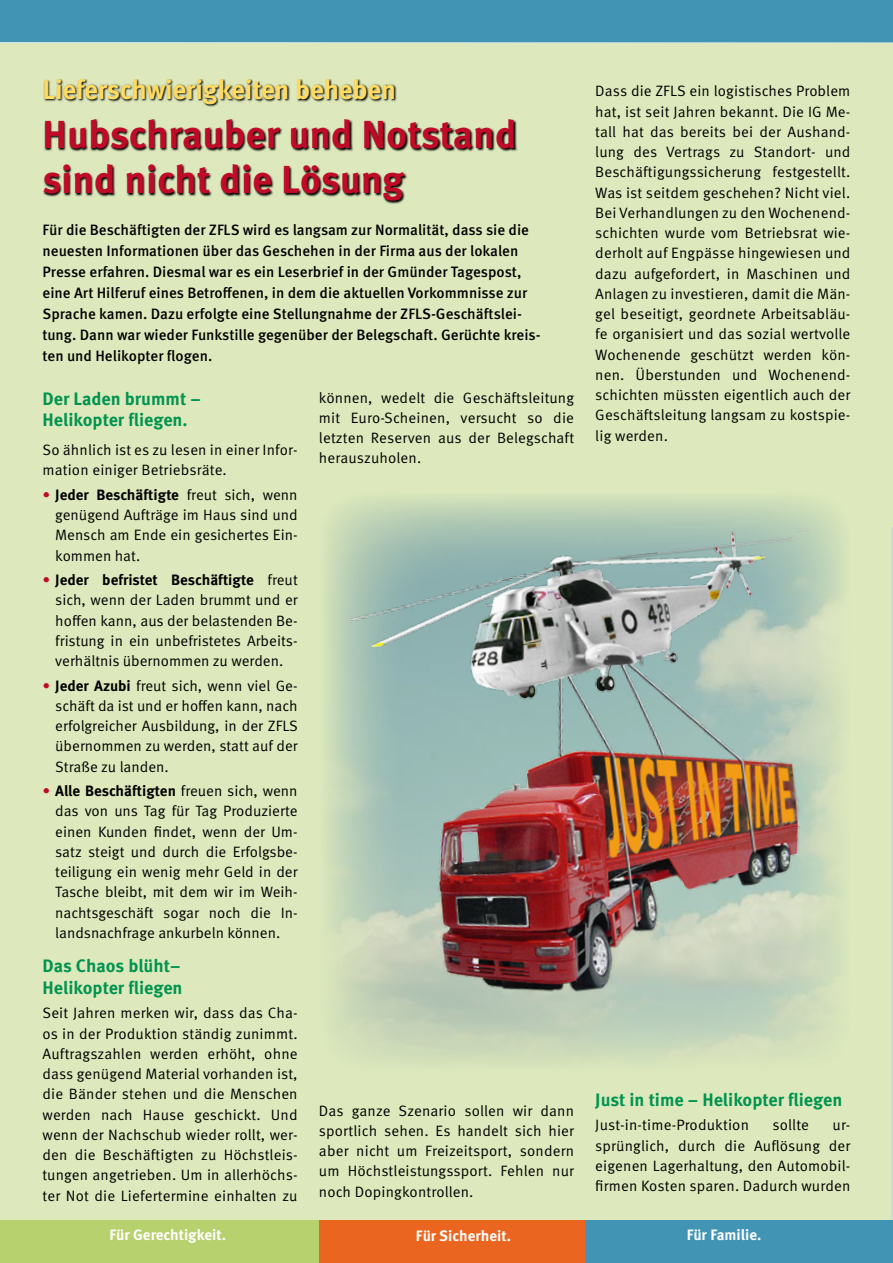
<style>
.page{position:relative;width:893px;height:1263px;background:#fff}
.page>*{position:absolute;margin:0;border:0;box-sizing:border-box;transform-origin:0 0}
.t1{font:700 39px/45px "Meta Pro";color:#bf0b28}
.t2{font:700 27px "Meta Pro";letter-spacing:-.01em;color:#ffdb62}
.t3{font:700 18px/21.6px "Meta Pro";color:#019350}
.t4{font:15px/20.2px "Meta Pro";color:#000;text-align:justify}
.t5{font:500 15px/21px "Meta Pro";color:#000}
.t6{font:700 15px "Meta Pro";color:#fff}
.s1{color:#bf0b28}
.s2{font-weight:700}
</style>
<div class="page">
<div style="left:0;top:43px;width:893px;height:1177px;background:#dde9bc"></div>
<div style="left:0;top:0;width:893px;height:43px;background:#4294b5"></div>
<hr style="left:892px;top:527px;width:1px;height:693px;background:#cad9e4">
<div style="left:318px;top:1220px;width:292px;height:43px;background:#ea651f"></div>
<div style="left:0;top:1220px;width:319px;height:43px;background:#b8d16f"></div>
<div style="left:585px;top:1220px;width:308px;height:43px;background:#4294b5"></div>
<svg style="left:43px;top:79px;width:475px;height:125px"></svg>
<img style="left:337px;top:506px;width:492px;height:562px">
<h2 class="t2" style="left:43px;top:73px;width:355px">Lieferschwierigkeiten beheben</h2>
<h1 class="t1" style="left:43px;top:113px;width:476px">Hubschrauber und Notstand sind nicht die Lösung</h1>
<p class="t5" style="left:43px;top:220px;width:500px">Für die Beschäftigten der ZFLS wird es langsam zur Normalität, dass sie die neuesten Informationen über das Geschehen in der Firma aus der lokalen Presse erfahren. Diesmal war es ein Leserbrief in der Gmünder Tagespost, eine Art Hilferuf eines Betroffenen, in dem die aktuellen Vorkommnisse zur Sprache kamen. Dazu erfolgte eine Stellungnahme der ZFLS-Geschäftslei&shy;tung. Dann war wieder Funkstille gegenüber der Belegschaft. Gerüchte kreis&shy;ten und Helikopter flogen.</p>
<p class="t3" style="left:43px;top:388px;width:160px">Der Laden brummt –<br>Helikopter fliegen.</p>
<p class="t4" style="left:43px;top:440px;width:257px">So ähnlich ist es zu lesen in einer Infor&shy;mation einiger Betriebsräte.</p>
<p class="t4" style="left:55px;top:485px;width:244px;text-indent:-13px"><span class="s1">•</span> <span class="s2">Jeder Beschäftigte</span> freut sich, wenn genügend Aufträge im Haus sind und Mensch am Ende ein gesichertes Ein&shy;kommen hat.</p>
<p class="t4" style="left:55px;top:570px;width:244px;text-align:left;text-indent:-13px"><span class="s1">•</span> <span class="s2">Jeder befristet Beschäftigte</span> freut sich, wenn der Laden brummt und er hoffen kann, aus der belastenden Be&shy;fristung in ein unbefristetes Arbeits&shy;verhältnis übernommen zu werden.</p>
<p class="t4" style="left:55px;top:675px;width:244px;text-indent:-13px"><span class="s1">•</span> <span class="s2">Jeder Azubi</span> freut sich, wenn viel Ge&shy;schäft da ist und er hoffen kann, nach erfolgreicher Ausbildung, in der ZFLS übernommen zu werden, statt auf der Straße zu landen.</p>
<p class="t4" style="left:55px;top:781px;width:244px;text-indent:-13px"><span class="s1">•</span> <span class="s2">Alle Beschäftigten</span> freuen sich, wenn das von uns Tag für Tag Produzierte einen Kunden findet, wenn der Um&shy;satz steigt und durch die Erfolgsbe&shy;teiligung ein wenig mehr Geld in der Tasche bleibt, mit dem wir im Weih&shy;nachtsgeschäft sogar noch die In&shy;landsnachfrage ankurbeln können.</p>
<p class="t3" style="left:43px;top:955px;width:142px">Das Chaos blüht–<br>Helikopter fliegen</p>
<p class="t4" style="left:43px;top:1003px;width:257px">Seit Jahren merken wir, dass das Cha&shy;os in der Produktion ständig zunimmt.<br>Auftragszahlen werden erhöht, ohne dass genügend Material vorhanden ist, die Bänder stehen und die Menschen werden nach Hause geschickt. Und wenn der Nachschub wieder rollt, wer&shy;den die Beschäftigten zu Höchstleis&shy;tungen angetrieben. Um in allerhöchs&shy;ter Not die Liefertermine einhalten zu</p>
<p class="t4" style="left:319px;top:387px;width:257px">können, wedelt die Geschäftsleitung mit Euro-Scheinen, versucht so die letzten Reserven aus der Belegschaft herauszuholen.</p>
<p class="t4" style="left:319px;top:1100px;width:257px">Das ganze Szenario sollen wir dann sportlich sehen. Es handelt sich hier aber nicht um Freizeitsport, sondern um Höchstleistungssport. Fehlen nur noch Dopingkontrollen.</p>
<p class="t4" style="left:595px;top:81px;width:257px">Dass die ZFLS ein logistisches Problem hat, ist seit Jahren bekannt. Die IG Me&shy;tall hat das bereits bei der Aushand&shy;lung des Vertrags zu Standort- und Beschäftigungssicherung festgestellt.<br>Was ist seitdem geschehen? Nicht viel.<br>Bei Verhandlungen zu den Wochenend&shy;schichten wurde vom Betriebsrat wie&shy;derholt auf Engpässe hingewiesen und dazu aufgefordert, in Maschinen und Anlagen zu investieren, damit die Män&shy;gel beseitigt, geordnete Arbeitsabläu&shy;fe organisiert und das sozial wertvolle Wochenende geschützt werden kön&shy;nen. Überstunden und Wochenend&shy;schichten müssten eigentlich auch der Geschäftsleitung langsam zu kostspie&shy;lig werden.</p>
<p class="t3" style="left:595px;top:1089px;width:249px">Just in time – Helikopter fliegen</p>
<p class="t4" style="left:595px;top:1115px;width:155px">Just-in-time-Produktion</p>
<p class="t4" style="left:772px;top:1115px;width:38px">sollte</p>
<p class="t4" style="left:595px;top:1115px;width:257px;text-indent:237px">ur&shy;sprünglich, durch die Auflösung der eigenen Lagerhaltung, den Automobil&shy;firmen Kosten sparen. Dadurch wurden</p>
<p class="t6" style="left:110px;top:1225px;width:118px">Für Gerechtigkeit.</p>
<p class="t6" style="left:416px;top:1226px;width:97px">Für Sicherheit.</p>
<p class="t6" style="left:687px;top:1225px;width:76px">Für Familie.</p>
</div>
